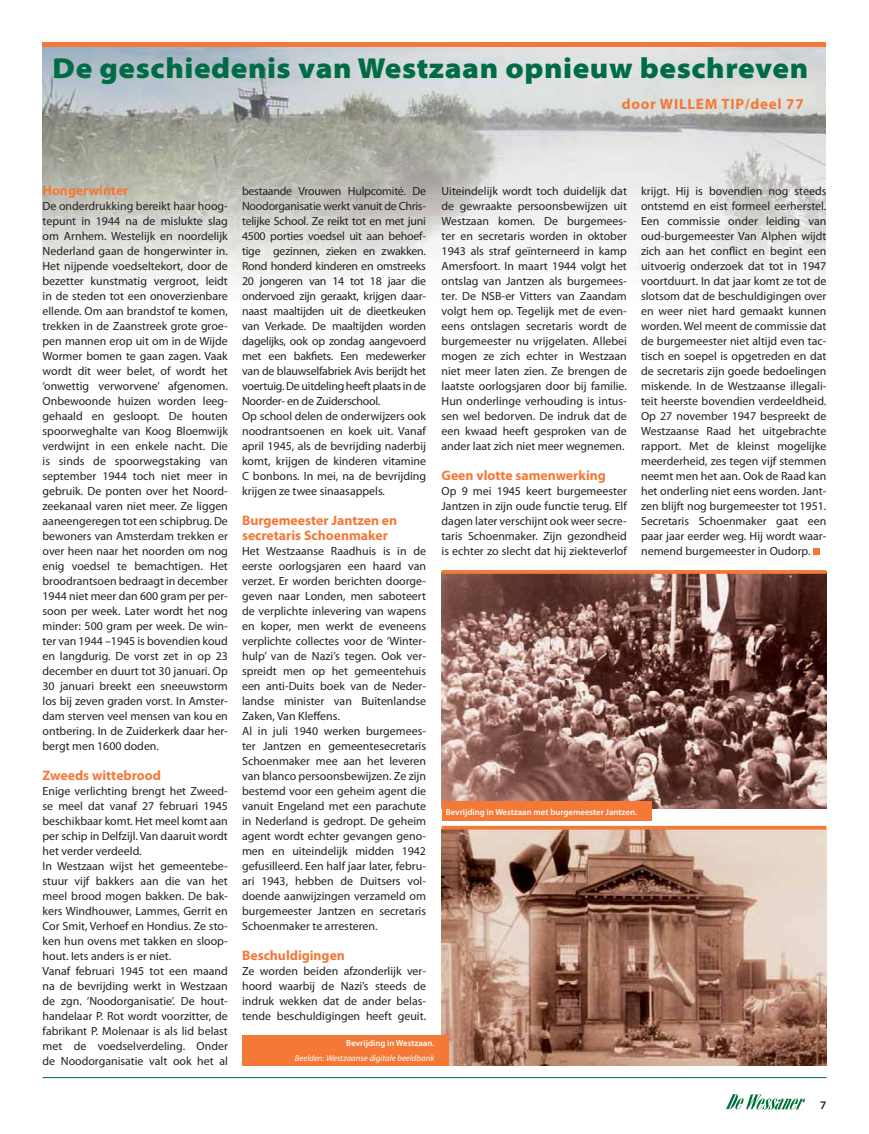
<style>
.page{position:relative;width:869px;height:1134px;background:#fff}
.page>*{position:absolute;margin:0;border:0;box-sizing:border-box;transform-origin:0 0}
.t1{font:900 semi-expanded 29px "Myriad Pro";letter-spacing:.02em;color:#006c45}
.t2{font:700 15px "Myriad Pro";letter-spacing:.05em;color:#f47836}
.t3{font:700 13.75px/15px "Myriad Pro";color:#f47836}
.t4{font:11.88px/15px "Myriad Pro";color:#231f20;text-align:justify}
.t5{font:11.88px/15px "Myriad Pro";letter-spacing:-.02em;color:#231f20}
.t6{font:600 11.62px "Myriad Pro";color:#231f20}
.t7{font:600 8.75px "Myriad Pro";color:#fff}
.t8{font:italic 8.75px "Myriad Pro";color:#fff}
</style>
<div class="page">
<svg style="left:43px;top:47px;width:781px;height:234px"></svg>
<div style="left:43px;top:42px;width:781px;height:5px;background:#f47836"></div>
<hr style="left:43px;top:1077px;width:783px;height:1px;background:#006c45">
<svg style="left:725px;top:1094px;width:79px;height:15px"></svg>
<img style="left:441px;top:574px;width:385px;height:234px">
<img style="left:441px;top:830px;width:385px;height:235px">
<div style="left:812px;top:548px;width:7px;height:7px;background:#f47835"></div>
<div style="left:242px;top:1035px;width:206px;height:30px;background:#f47836"></div>
<svg style="left:441px;top:826px;width:385px;height:4px;fill:#f47836"></svg>
<svg style="left:441px;top:570px;width:385px;height:4px;fill:#f47836"></svg>
<div style="left:442px;top:801px;width:209px;height:20px;background:#f47836"></div>
<h1 class="t1" style="left:53px;top:51px;width:756px">De geschiedenis van Westzaan opnieuw beschreven</h1>
<p class="t2" style="left:621px;top:94px;width:183px">door WILLEM TIP/deel 77</p>
<p class="t3" style="left:43px;top:182px;width:87px">Hongerwinter</p>
<p class="t4" style="left:43px;top:198px;width:187px">De onderdrukking bereikt haar hoog&shy;tepunt in 1944 na de mislukte slag om Arnhem. Westelijk en noordelijk Nederland gaan de hongerwinter in.<br>Het nijpende voedseltekort, door de bezetter kunstmatig vergroot, leidt in de steden tot een onoverzienbare ellende. Om aan brandstof te komen, trekken in de Zaanstreek grote groe&shy;pen mannen erop uit om in de Wijde Wormer bomen te gaan zagen. Vaak wordt dit weer belet, of wordt het ‘onwettig verworvene’ afgenomen.<br>Onbewoonde huizen worden leeg&shy;gehaald en gesloopt. De houten spoorweghalte van Koog Bloemwijk verdwijnt in een enkele nacht. Die is sinds de spoorwegstaking van september 1944 toch niet meer in gebruik. De ponten over het Noord&shy;zeekanaal varen niet meer. Ze liggen aaneengeregen tot een schipbrug. De bewoners van Amsterdam trekken er over heen naar het noorden om nog enig voedsel te bemachtigen. Het broodrantsoen bedraagt in december 1944 niet meer dan 600 gram per per&shy;soon per week. Later wordt het nog minder: 500 gram per week. De win&shy;ter van 1944 –1945 is bovendien koud en langdurig. De vorst zet in op 23 december en duurt tot 30 januari. Op 30 januari breekt een sneeuwstorm los bij zeven graden vorst. In Amster&shy;dam sterven veel mensen van kou en ontbering. In de Zuiderkerk daar her&shy;bergt men 1600 doden.</p>
<p class="t3" style="left:43px;top:767px;width:120px">Zweeds wittebrood</p>
<p class="t4" style="left:43px;top:783px;width:187px;text-align:left">Enige verlichting brengt het Zweed&shy;se meel dat vanaf 27 februari 1945 beschikbaar komt. Het meel komt aan per schip in Delfzijl. Van daaruit wordt het verder verdeeld.<br>In Westzaan wijst het gemeentebe&shy;stuur vijf bakkers aan die van het meel brood mogen bakken. De bak&shy;kers Windhouwer, Lammes, Gerrit en Cor Smit, Verhoef en Hondius. Ze sto&shy;ken hun ovens met takken en sloop&shy;hout. Iets anders is er niet.<br>Vanaf februari 1945 tot een maand na de bevrijding werkt in Westzaan de zgn. ‘Noodorganisatie’. De hout&shy;handelaar P. Rot wordt voorzitter, de fabrikant P. Molenaar is als lid belast met de voedselverdeling. Onder de Noodorganisatie valt ook het al</p>
<p class="t5" style="left:242px;top:183px;width:185px">bestaande Vrouwen Hulpcomité. De Noodorganisatie werkt vanuit de Chris&shy;telijke School. Ze reikt tot en met juni 4500 porties voedsel uit aan behoef&shy;tige gezinnen, zieken en zwakken.<br>Rond honderd kinderen en omstreeks 20 jongeren van 14 tot 18 jaar die ondervoed zijn geraakt, krijgen daar&shy;naast maaltijden uit de dieetkeuken van Verkade. De maaltijden worden dagelijks, ook op zondag aangevoerd met een bakfiets. Een medewerker van de blauwselfabriek Avis berijdt het voertuig. De uitdeling heeft plaats in de Noorder- en de Zuiderschool.<br>Op school delen de onderwijzers ook noodrantsoenen en koek uit. Vanaf april 1945, als de bevrijding naderbij komt, krijgen de kinderen vitamine C bonbons. In mei, na de bevrijding krijgen ze twee sinaasappels.</p>
<p class="t3" style="left:242px;top:512px;width:156px">Burgemeester Jantzen en secretaris Schoenmaker</p>
<p class="t4" style="left:242px;top:543px;width:185px;text-align:left">Het Westzaanse Raadhuis is in de eerste oorlogsjaren een haard van verzet. Er worden berichten doorge&shy;geven naar Londen, men saboteert de verplichte inlevering van wapens en koper, men werkt de eveneens verplichte collectes voor de ‘Winter&shy;hulp’ van de Nazi’s tegen. Ook ver&shy;spreidt men op het gemeentehuis een anti-Duits boek van de Neder&shy;landse minister van Buitenlandse Zaken, Van Kleffens.<br>Al in juli 1940 werken burgemees&shy;ter Jantzen en gemeentesecretaris Schoenmaker mee aan het leveren van blanco persoonsbewijzen. Ze zijn bestemd voor een geheim agent die vanuit Engeland met een parachute in Nederland is gedropt. De geheim agent wordt echter gevangen geno&shy;men en uiteindelijk midden 1942 gefusilleerd. Een half jaar later, febru&shy;ari 1943, hebben de Duitsers vol&shy;doende aanwijzingen verzameld om burgemeester Jantzen en secretaris Schoenmaker te arresteren.</p>
<p class="t3" style="left:242px;top:947px;width:104px">Beschuldigingen</p>
<p class="t4" style="left:242px;top:963px;width:185px">Ze worden beiden afzonderlijk ver&shy;hoord waarbij de Nazi’s steeds de indruk wekken dat de ander belas&shy;tende beschuldigingen heeft geuit.</p>
<p class="t4" style="left:441px;top:183px;width:187px">Uiteindelijk wordt toch duidelijk dat de gewraakte persoonsbewijzen uit Westzaan komen. De burgemees&shy;ter en secretaris worden in oktober 1943 als straf geïnterneerd in kamp Amersfoort. In maart 1944 volgt het ontslag van Jantzen als burgemees&shy;ter. De NSB-er Vitters van Zaandam volgt hem op. Tegelijk met de even&shy;eens ontslagen secretaris wordt de burgemeester nu vrijgelaten. Allebei mogen ze zich echter in Westzaan niet meer laten zien. Ze brengen de laatste oorlogsjaren door bij familie.<br>Hun onderlinge verhouding is intus&shy;sen wel bedorven. De indruk dat de een kwaad heeft gesproken van de ander laat zich niet meer wegnemen.</p>
<p class="t3" style="left:441px;top:467px;width:166px">Geen vlotte samenwerking</p>
<p class="t4" style="left:441px;top:483px;width:187px">Op 9 mei 1945 keert burgemeester Jantzen in zijn oude functie terug. Elf dagen later verschijnt ook weer secre&shy;taris Schoenmaker. Zijn gezondheid is echter zo slecht dat hij ziekteverlof</p>
<p class="t4" style="left:640px;top:183px;width:187px">krijgt. Hij is bovendien nog steeds ontstemd en eist formeel eerherstel.<br>Een commissie onder leiding van oud -burgemeester Van Alphen wijdt zich aan het conflict en begint een uitvoerig onderzoek dat tot in 1947 voortduurt. In dat jaar komt ze tot de slotsom dat de beschuldigingen over en weer niet hard gemaakt kunnen worden. Wel meent de commissie dat de burgemeester niet altijd even tac&shy;tisch en soepel is opgetreden en dat de secretaris zijn goede bedoelingen miskende. In de Westzaanse illegali&shy;teit heerste bovendien verdeeldheid.<br>Op 27 november 1947 bespreekt de Westzaanse Raad het uitgebrachte rapport. Met de kleinst mogelijke meerderheid, zes tegen vijf stemmen neemt men het aan. Ook de Raad kan het onderling niet eens worden. Jant&shy;zen blijft nog burgemeester tot 1951.<br>Secretaris Schoenmaker gaat een paar jaar eerder weg. Hij wordt waar&shy;nemend burgemeester in Oudorp.</p>
<p class="t7" style="left:445px;top:806px;width:193px">Bevrijding in Westzaan met burgemeester Jantzen.</p>
<p class="t7" style="left:346px;top:1037px;width:90px">Bevrijding in Westzaan.</p>
<p class="t8" style="left:295px;top:1053px;width:141px">Beelden: Westzaanse digitale beeldbank</p>
<p class="t6" style="left:819px;top:1098px;width:8px">7</p>
</div>
